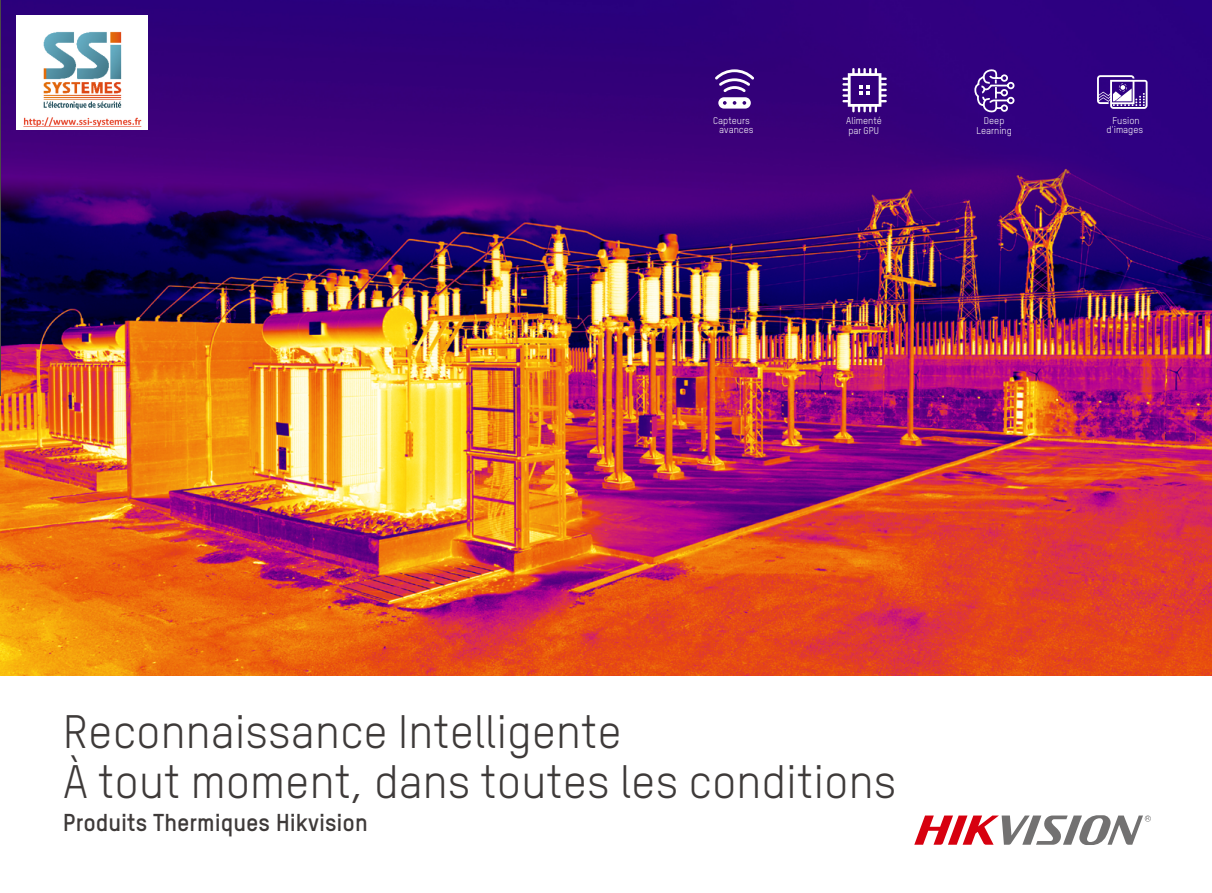
<style>
.page{position:relative;width:1212px;height:893px;background:#fff}
.page>*{position:absolute;margin:0;border:0;box-sizing:border-box;transform-origin:0 0}
.t1{font:46.05px/49.7px "TSTARPRO";color:#3e3a39}
.t2{font:700 24px "TSTARPRO";color:#3e3a39}
.t3{font:9.6px/9.6px "TSTARPRO";color:#fff}
.t4{font:4.95px "Arial";color:#727171;scale:1.09 1}
</style>
<div class="page">
<img style="left:0;top:0;width:1212px;height:676px">
<svg style="left:914px;top:815px;width:237px;height:30px"></svg>
<svg style="left:715px;top:69px;width:39px;height:40px"></svg>
<svg style="left:842px;top:68px;width:45px;height:44px"></svg>
<svg style="left:975px;top:68px;width:40px;height:46px;background:#6844a2"></svg>
<hr style="left:0;top:0;width:1px;height:395px;background:#4c4948">
<svg style="left:1097px;top:75px;width:50px;height:34px"></svg>
<img style="left:1px;top:0;width:156px;height:130px">
<img style="left:17px;top:16px;width:130px;height:114px">
<p class="t3" style="left:719px;top:115px;width:36px;text-indent:-6px">Capteurs avances</p>
<p class="t3" style="left:846px;top:115px;width:37px;line-height:10.1px">Alimenté par GPU</p>
<p class="t3" style="left:976px;top:116px;width:37px;text-align:center">Deep<br>Learning</p>
<p class="t3" style="left:1106px;top:115px;width:38px;text-align:center">Fusion d'images</p>
<p class="t1" style="left:63px;top:705px;width:834px">Reconnaissance Intelligente<br>À tout moment, dans toutes les conditions</p>
<p class="t2" style="left:63px;top:806px;width:306px">Produits Thermiques Hikvision</p>
<p class="t4" style="left:1146px;top:815px;width:5px">R</p>
</div>
